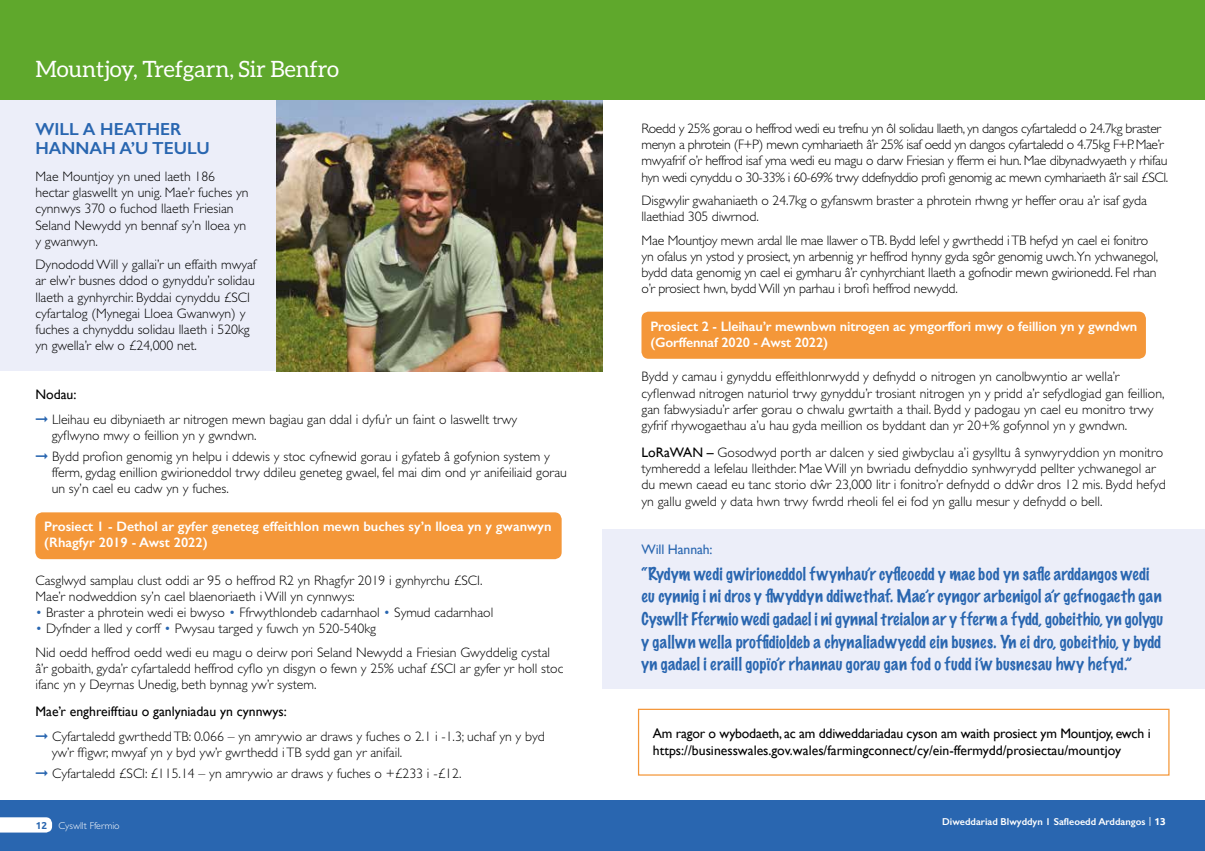
<style>
.page{position:relative;width:1205px;height:851px;background:#fff}
.page>*{position:absolute;margin:0;border:0;box-sizing:border-box;transform-origin:0 0}
.t1{font:22.5px "Aleo";letter-spacing:-.005em;color:#fff}
.t2{font:600 17.5px/18.8px "Gill Sans";color:#2966b0}
.t3{font:100 16.25px/22.5px "Marker Felt";letter-spacing:.02em;color:#2966b0}
.t4{font:300 13.75px/16.2px "Gill Sans";color:#000}
.t5{font:300 13.75px/16.2px "Gill Sans";letter-spacing:-.03em;color:#000}
.t6{font:600 13.75px/16.2px "Gill Sans";letter-spacing:-.01em;color:#fff}
.t7{font:13.75px/17.5px "Gill Sans";letter-spacing:-.015em;color:#000}
.t8{font:13.75px "Gill Sans";letter-spacing:-.01em;color:#2966b0}
.t9{font:600 10px "Gill Sans";color:#fff}
.t10{font:300 10px "Gill Sans";color:#fff}
.s1{font-weight:400}
.s2{color:#2966b0}
.s3{font-family:"Ubuntu";font-weight:700;color:#2966b0}
.s4{font-family:"Calibri";font-weight:400}
.s5{font-family:"Ubuntu";font-weight:700}
</style>
<div class="page">
<div style="left:0;top:92px;width:602px;height:279px;background:#eceef9"></div>
<div style="left:35px;top:512px;width:527px;height:47px;background:#f49739;border-radius:7px"></div>
<div style="left:602px;top:529px;width:603px;height:160px;background:#eceef9"></div>
<div style="left:641px;top:311px;width:505px;height:48px;background:#f49739;border-radius:7px"></div>
<img style="left:276px;top:99px;width:326px;height:272px">
<div style="left:0;top:800px;width:1205px;height:50px;background:#2966b0"></div>
<svg style="left:0;top:817px;width:52px;height:15px"></svg>
<div style="left:0;top:0;width:1205px;height:99px;background:#5fa82c"></div>
<div style="left:638px;top:708px;width:531px;height:67px;border:1px solid #f49739"></div>
<h1 class="t1" style="left:35px;top:56px;width:305px">Mountjoy, Trefgarn, Sir Benfro</h1>
<p class="t2" style="left:35px;top:120px;width:176px">WILL A HEATHER<br>HANNAH A’U TEULU</p>
<p class="t4" style="left:35px;top:168px;width:215px">Mae Mountjoy yn uned laeth 186 hectar glaswellt yn unig. Mae’r fuches yn cynnwys 370 o fuchod llaeth Friesian<br>Seland Newydd yn bennaf sy’n lloea yn y gwanwyn.</p>
<p class="t4" style="left:35px;top:256px;width:222px">Dynododd Will y gallai’r un effaith mwyaf ar elw’r busnes ddod o gynyddu’r solidau llaeth a gynhyrchir. Byddai cynyddu £SCI cyfartalog (Mynegai Lloea Gwanwyn) y fuches a chynyddu solidau llaeth i 520kg yn gwella’r elw o £24,000 net.</p>
<p class="t4" style="left:35px;top:382px;width:483px;line-height:24.6px"><span class="s1">Nodau:<br></span><span class="s2">➞</span> Lleihau eu dibyniaeth ar nitrogen mewn bagiau gan ddal i dyfu’r un faint o laswellt trwy</p>
<p class="t4" style="left:35px;top:424px;width:516px;line-height:21px;text-indent:16px">gyflwyno mwy o feillion yn y gwndwn.<br><span class="s2">➞</span> Bydd profion genomig yn helpu i ddewis y stoc cyfnewid gorau i gyfateb â gofynion system y</p>
<p class="t4" style="left:52px;top:464px;width:517px">fferm, gydag enillion gwirioneddol trwy ddileu geneteg gwael, fel mai dim ond yr anifeiliaid gorau un sy’n cael eu cadw yn y fuches.</p>
<p class="t6" style="left:44px;top:518px;width:509px">Prosiect 1 - Dethol ar gyfer geneteg effeithlon mewn buches sy’n lloea yn y gwanwyn (Rhagfyr 2019 - Awst 2022)</p>
<p class="t4" style="left:35px;top:572px;width:448px">Casglwyd samplau clust oddi ar 95 o heffrod R2 yn Rhagfyr 2019 i gynhyrchu £SCI.<br>Mae’r nodweddion sy’n cael blaenoriaeth i Will yn cynnwys:</p>
<p class="t4" style="left:35px;top:604px;width:459px"><span class="s2">•</span> Braster a phrotein wedi ei bwyso <span class="s2">•</span> Ffrwythlondeb cadarnhaol <span class="s2">•</span> Symud cadarnhaol</p>
<p class="t4" style="left:35px;top:617px;width:516px;line-height:23.4px"><span class="s2">•</span> Dyfnder a lled y corff <span class="s2">•</span> Pwysau targed y fuwch yn 520-540kg<br>Nid oedd heffrod oedd wedi eu magu o deirw pori Seland Newydd a Friesian Gwyddelig cystal</p>
<p class="t4" style="left:35px;top:660px;width:529px">â’r gobaith, gyda’r cyfartaledd heffrod cyflo yn disgyn o fewn y 25% uchaf £SCI ar gyfer yr holl stoc ifanc yn y Deyrnas Unedig, beth bynnag yw’r system.</p>
<p class="t4" style="left:35px;top:699px;width:511px;line-height:24.6px"><span class="s1">Mae’r enghreifftiau o ganlyniadau yn cynnwys:<br></span><span class="s2">➞</span> Cyfartaledd gwrthedd TB: 0.066 – yn amrywio ar draws y fuches o 2.1 i -1.3; uchaf yn y byd</p>
<p class="t4" style="left:35px;top:742px;width:427px;line-height:21px;text-indent:16px">yw’r ffigwr, mwyaf yn y byd yw’r gwrthedd i TB sydd gan yr anifail.<br><span class="s2">➞</span> Cyfartaledd £SCI: £115.14 – yn amrywio ar draws y fuches o +£233 i -£12.</p>
<p class="t10" style="left:36px;top:819px;width:85px"><span class="s3">12</span> Cyswllt Ffermio</p>
<p class="t5" style="left:641px;top:120px;width:528px">Roedd y 25% gorau o heffrod wedi eu trefnu yn ôl solidau llaeth, yn dangos cyfartaledd o 24.7kg braster menyn a phrotein (F+P) mewn cymhariaeth â’r 25% isaf oedd yn dangos cyfartaledd o 4.75kg F+P. Mae’r mwyafrif o’r heffrod isaf yma wedi eu magu o darw Friesian y fferm ei hun. Mae dibynadwyaeth y rhifau hyn wedi cynyddu o 30-33% i 60-69% trwy ddefnyddio profi genomig ac mewn cymhariaeth â’r sail £SCI.</p>
<p class="t4" style="left:641px;top:192px;width:507px">Disgwylir gwahaniaeth o 24.7kg o gyfanswm braster a phrotein rhwng yr heffer orau a’r isaf gyda llaethiad 305 diwrnod.</p>
<p class="t4" style="left:641px;top:232px;width:518px">Mae Mountjoy mewn ardal lle mae llawer o TB. Bydd lefel y gwrthedd i TB hefyd yn cael ei fonitro yn ofalus yn ystod y prosiect, yn arbennig yr heffrod hynny gyda sgôr genomig uwch.Yn ychwanegol, bydd data genomig yn cael ei gymharu â’r cynhyrchiant llaeth a gofnodir mewn gwirionedd. Fel rhan o’r prosiect hwn, bydd Will yn parhau i brofi heffrod newydd.</p>
<p class="t6" style="left:650px;top:318px;width:488px">Prosiect 2 - Lleihau’r mewnbwn nitrogen ac ymgorffori mwy o feillion yn y gwndwn (Gorffennaf 2020 - Awst 2022)</p>
<p class="t4" style="left:641px;top:368px;width:524px">Bydd y camau i gynyddu effeithlonrwydd y defnydd o nitrogen yn canolbwyntio ar wella’r cyflenwad nitrogen naturiol trwy gynyddu’r trosiant nitrogen yn y pridd a’r sefydlogiad gan feillion, gan fabwysiadu’r arfer gorau o chwalu gwrtaith a thail. Bydd y padogau yn cael eu monitro trwy gyfrif rhywogaethau a’u hau gyda meillion os byddant dan yr 20+% gofynnol yn y gwndwn.</p>
<p class="t4" style="left:641px;top:444px;width:526px"><span class="s1">LoRaWAN –</span> Gosodwyd porth ar dalcen y sied giwbyclau a’i gysylltu â synwyryddion yn monitro tymheredd a lefelau lleithder. Mae Will yn bwriadu defnyddio synhwyrydd pellter ychwanegol ar du mewn caead eu tanc storio dwˆ r 23,000 litr i fonitro’r defnydd o ddwˆ r dros 12 mis. Bydd hefyd yn gallu gweld y data hwn trwy fwrdd rheoli fel ei fod yn gallu mesur y defnydd o bell.</p>
<p class="t8" style="left:641px;top:541px;width:73px">Will Hannah:</p>
<p class="t3" style="left:641px;top:562px;width:523px">“Rydym wedi gwirioneddol fwynhau’r cyfleoedd y mae bod yn safle arddangos wedi eu cynnig i ni dros y flwyddyn ddiwethaf. Mae’r cyngor arbenigol a’r gefnogaeth gan Cyswllt Ffermio wedi gadael i ni gynnal treialon ar y fferm a fydd, gobeithio, yn golygu y gallwn wella proffidioldeb a chynaliadwyedd ein busnes. Yn ei dro, gobeithio, y bydd yn gadael i eraill gopïo’r rhannau gorau gan fod o fudd i’w busnesau hwy hefyd.”</p>
<p class="t7" style="left:653px;top:724px;width:499px">Am ragor o wybodaeth, ac am ddiweddariadau cyson am waith prosiect ym Mountjoy, ewch i https://businesswales.gov.wales/farmingconnect/cy/ein-ffermydd/prosiectau/mountjoy</p>
<p class="t9" style="left:942px;top:815px;width:225px">Diweddariad Blwyddyn 1 Safleoedd Arddangos <span class="s4">|</span> <span class="s5">13</span></p>
</div>
